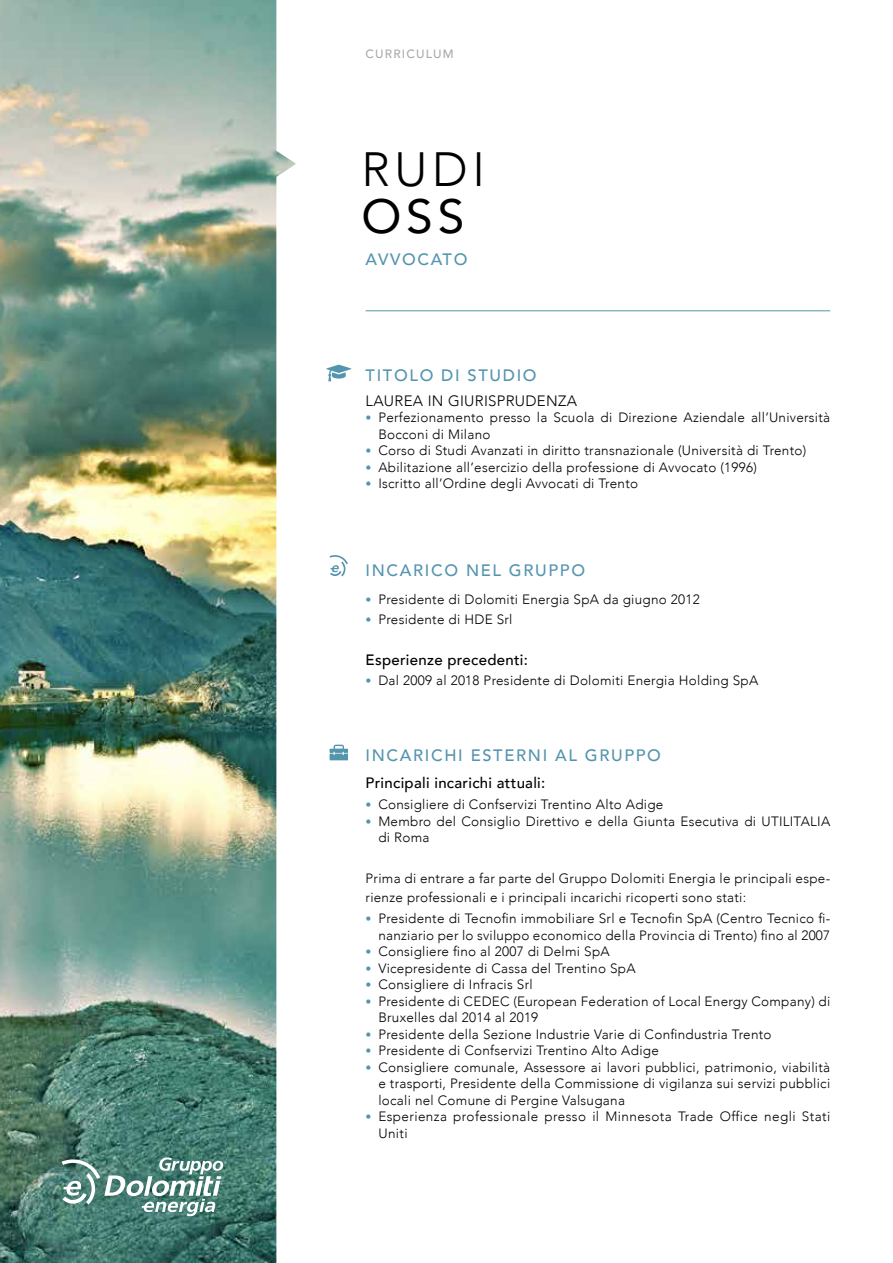
<style>
.page{position:relative;width:893px;height:1263px;background:#fff}
.page>*{position:absolute;margin:0;border:0;box-sizing:border-box;transform-origin:0 0}
.t1{font:300 48px "Avenir";color:#000}
.t2{font:48px "Avenir";color:#000}
.t3{font:500 16.5px "Avenir";letter-spacing:.1em;color:#5495ae}
.t4{font:500 15px "Avenir";letter-spacing:.02em;color:#000}
.t5{font:300 15px "Avenir";letter-spacing:.02em;color:#000}
.t6{font:300 13.5px/16.5px "Avenir";letter-spacing:.02em;color:#000}
.t7{font:500 12px "Avenir";letter-spacing:.1em;color:#aaa}
.s1{font-family:"Corbel";font-weight:400;color:#5495ae}
</style>
<div class="page">
<hr style="left:366px;top:310px;width:464px;height:1px;background:#5495ae">
<svg style="left:326px;top:365px;width:25px;height:16px"></svg>
<svg style="left:330px;top:555px;width:18px;height:21px"></svg>
<div style="left:330px;top:753px;width:18px;height:7px;background:#5495ae"></div>
<svg style="left:330px;top:745px;width:18px;height:10px"></svg>
<img style="left:0;top:0;width:296px;height:1263px">
<svg style="left:62px;top:1157px;width:161px;height:59px"></svg>
<p class="t7" style="left:366px;top:44px;width:90px">CURRICULUM</p>
<h1 class="t1" style="left:361px;top:141px;width:125px">RUDI</h1>
<h1 class="t2" style="left:361px;top:178px;width:105px">OSS</h1>
<p class="t3" style="left:366px;top:245px;width:103px">AVVOCATO</p>
<p class="t3" style="left:366px;top:361px;width:173px">TITOLO DI STUDIO</p>
<p class="t5" style="left:366px;top:392px;width:213px">LAUREA IN GIURISPRUDENZA</p>
<p class="t6" style="left:378px;top:409px;width:453px;text-indent:-13px"><span class="s1">•</span> Perfezionamento presso la Scuola di Direzione Aziendale all’Università<br>Bocconi di Milano</p>
<p class="t6" style="left:366px;top:442px;width:442px"><span class="s1">•</span> Corso di Studi Avanzati in diritto transnazionale (Università di Trento)</p>
<p class="t6" style="left:366px;top:459px;width:393px"><span class="s1">•</span> Abilitazione all’esercizio della professione di Avvocato (1996)</p>
<p class="t6" style="left:366px;top:475px;width:274px"><span class="s1">•</span> Iscritto all’Ordine degli Avvocati di Trento</p>
<p class="t3" style="left:366px;top:556px;width:221px">INCARICO NEL GRUPPO</p>
<p class="t6" style="left:366px;top:591px;width:336px"><span class="s1">•</span> Presidente di Dolomiti Energia SpA da giugno 2012</p>
<p class="t6" style="left:366px;top:611px;width:148px"><span class="s1">•</span> Presidente di HDE Srl</p>
<p class="t4" style="left:366px;top:646px;width:164px">Esperienze precedenti:</p>
<p class="t6" style="left:366px;top:672px;width:394px"><span class="s1">•</span> Dal 2009 al 2018 Presidente di Dolomiti Energia Holding SpA</p>
<p class="t3" style="left:366px;top:741px;width:297px">INCARICHI ESTERNI AL GRUPPO</p>
<p class="t4" style="left:366px;top:770px;width:181px">Principali incarichi attuali:</p>
<p class="t6" style="left:366px;top:796px;width:299px"><span class="s1">•</span> Consigliere di Confservizi Trentino Alto Adige</p>
<p class="t6" style="left:378px;top:813px;width:453px;text-indent:-13px"><span class="s1">•</span> Membro del Consiglio Direttivo e della Giunta Esecutiva di UTILITALIA di Roma</p>
<p class="t6" style="left:366px;top:868px;width:466px;line-height:19.8px">Prima di entrare a far parte del Gruppo Dolomiti Energia le principali espe&shy;rienze professionali e i principali incarichi ricoperti sono stati:</p>
<p class="t6" style="left:366px;top:910px;width:466px;text-align:right"><span class="s1">•</span> Presidente di Tecnofin immobiliare Srl e Tecnofin SpA (Centro Tecnico fi&shy;nanziario per lo sviluppo economico della Provincia di Trento) fino al 2007</p>
<p class="t6" style="left:366px;top:943px;width:246px"><span class="s1">•</span> Consigliere fino al 2007 di Delmi SpA</p>
<p class="t6" style="left:366px;top:960px;width:271px"><span class="s1">•</span> Vicepresidente di Cassa del Trentino SpA</p>
<p class="t6" style="left:366px;top:976px;width:169px"><span class="s1">•</span> Consigliere di Infracis Srl</p>
<p class="t6" style="left:378px;top:993px;width:453px;text-indent:-13px"><span class="s1">•</span> Presidente di CEDEC (European Federation of Local Energy Company) di<br>Bruxelles dal 2014 al 2019</p>
<p class="t6" style="left:366px;top:1026px;width:407px"><span class="s1">•</span> Presidente della Sezione Industrie Varie di Confindustria Trento</p>
<p class="t6" style="left:366px;top:1042px;width:295px"><span class="s1">•</span> Presidente di Confservizi Trentino Alto Adige</p>
<p class="t6" style="left:378px;top:1059px;width:453px;text-align:justify;text-indent:-13px"><span class="s1">•</span> Consigliere comunale, Assessore ai lavori pubblici, patrimonio, viabilità e trasporti, Presidente della Commissione di vigilanza sui servizi pubblici locali nel Comune di Pergine Valsugana</p>
<p class="t6" style="left:378px;top:1108px;width:453px;text-indent:-13px"><span class="s1">•</span> Esperienza professionale presso il Minnesota Trade Office negli Stati<br>Uniti</p>
</div>
